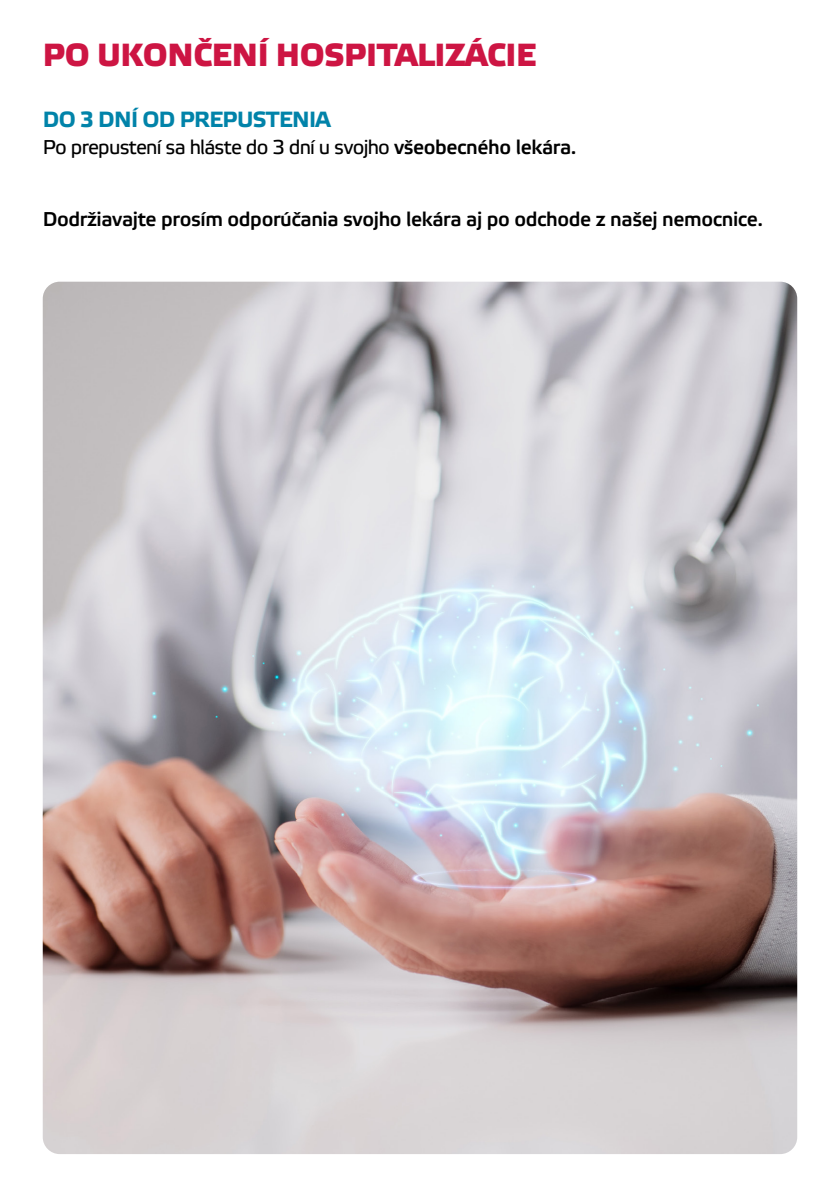
<style>
.page{position:relative;width:840px;height:1191px;background:#fff}
.page>*{position:absolute;margin:0;border:0;box-sizing:border-box;transform-origin:0 0}
.t1{font:700 32px "Elektra Medium Pro";letter-spacing:-.01em;color:#cd1543}
.t2{font:700 22px "Elektra Text Pro";letter-spacing:-.03em;color:#0183a9}
.t3{font:20px "Elektra Medium Pro";letter-spacing:-.02em;color:#000}
.t4{font:20px "Elektra Text Pro";letter-spacing:-.04em;color:#000}
.s1{font-family:"Elektra Medium Pro"}
</style>
<div class="page">
<img style="left:43px;top:282px;width:753px;height:872px">
<h1 class="t1" style="left:43px;top:37px;width:495px">PO UKONČENÍ HOSPITALIZÁCIE</h1>
<p class="t2" style="left:43px;top:107px;width:289px">DO 3 DNÍ OD PREPUSTENIA</p>
<p class="t4" style="left:43px;top:137px;width:535px">Po prepustení sa hláste do 3 dní u svojho <span class="s1">všeobecného lekára.</span></p>
<p class="t3" style="left:43px;top:209px;width:721px">Dodržiavajte prosím odporúčania svojho lekára aj po odchode z našej nemocnice.</p>
</div>
